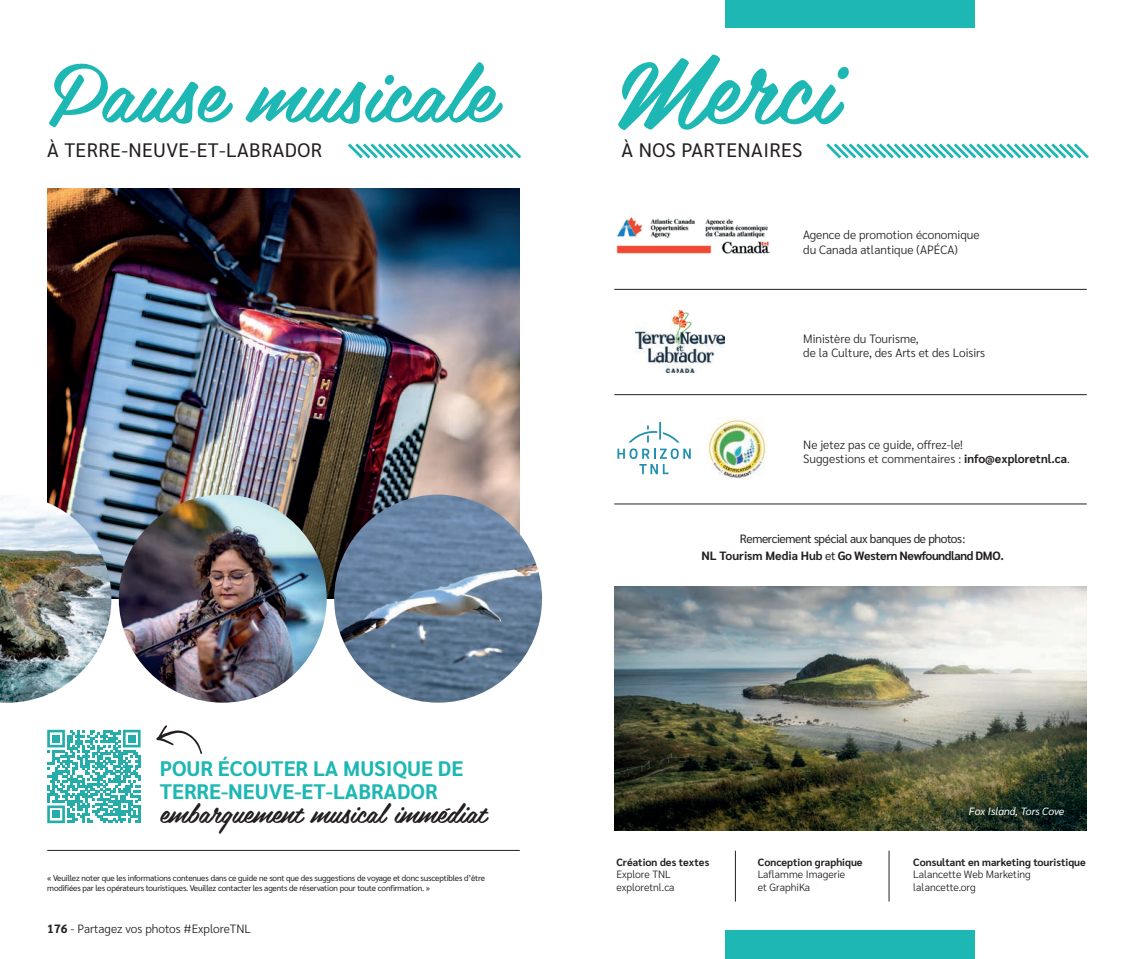
<style>
.page{position:relative;width:1134px;height:959px;background:#fff}
.page>*{position:absolute;margin:0;border:0;box-sizing:border-box;transform-origin:0 0}
.t1{font:97.5px "Belinda W00";color:#1db7b4}
.t2{font:81px "Belinda W00";color:#1db7b4}
.t3{font:27px "Belinda W00";color:#231f20}
.t4{font:700 21px/22.5px "Sarabun";color:#1db7b4}
.t5{font:19.5px "Sarabun";letter-spacing:.02em;color:#231f20}
.t6{font:300 12px/14.4px "Sarabun";color:#231f20}
.t7{font:700 12px/16.5px "Sarabun";letter-spacing:-.03em;color:#231f20;text-align:center}
.t8{font:300 10.5px/12.6px "Sarabun";color:#231f20}
.t9{font:700 10.5px "Sarabun";color:#231f20}
.t10{font:italic 10.5px "Sarabun";color:#fff}
.t11{font:8.25px/9.9px "Sarabun";letter-spacing:-.02em;color:#231f20}
.s1{font-weight:700}
.s2{font-weight:400}
</style>
<div class="page">
<img style="left:47px;top:188px;width:473px;height:410px">
<hr style="left:614px;top:394px;width:473px;height:1px;background:#231f20">
<img style="left:616px;top:217px;width:153px;height:37px">
<hr style="left:614px;top:289px;width:473px;height:1px;background:#231f20">
<img style="left:614px;top:586px;width:473px;height:244px">
<hr style="left:735px;top:850px;width:1px;height:51px;background:#231f20">
<hr style="left:889px;top:850px;width:1px;height:51px;background:#231f20">
<img style="left:119px;top:494px;width:208px;height:208px;border-radius:104px">
<img style="left:0;top:494px;width:111px;height:208px">
<img style="left:334px;top:494px;width:208px;height:208px;border-radius:104px">
<div style="left:726px;top:0;width:249px;height:28px;background:#1db7b4"></div>
<div style="left:726px;top:930px;width:249px;height:28px;background:#1db7b4"></div>
<svg style="left:348px;top:143px;width:174px;height:16px"></svg>
<svg style="left:826px;top:143px;width:263px;height:16px"></svg>
<svg style="left:629px;top:422px;width:50px;height:20px"></svg>
<svg style="left:617px;top:448px;width:74px;height:26px"></svg>
<svg style="left:156px;top:725px;width:46px;height:29px"></svg>
<hr style="left:614px;top:503px;width:473px;height:1px;background:#231f20">
<svg style="left:47px;top:729px;width:94px;height:94px"></svg>
<div style="left:52px;top:734px;width:8px;height:8px;background:#26ada9"></div>
<div style="left:128px;top:734px;width:8px;height:8px;background:#26ada9"></div>
<div style="left:52px;top:810px;width:8px;height:8px;background:#26ada9"></div>
<hr style="left:47px;top:850px;width:473px;height:1px;background:#231f20">
<img style="left:707px;top:419px;width:59px;height:59px">
<img style="left:635px;top:310px;width:90px;height:62px">
<h2 class="t2" style="left:47px;top:25px;width:449px">Pause musicale</h2>
<h3 class="t5" style="left:47px;top:139px;width:276px">À TERRE-NEUVE-ET-LABRADOR</h3>
<h3 class="t4" style="left:160px;top:758px;width:305px">POUR ÉCOUTER LA MUSIQUE DE<br>TERRE-NEUVE-ET-LABRADOR</h3>
<h3 class="t3" style="left:160px;top:790px;width:328px">embarquement musical immédiat</h3>
<p class="t11" style="left:47px;top:873px;width:439px">« Veuillez noter que les informations contenues dans ce guide ne sont que des suggestions de voyage et donc susceptibles d’être modifiées par les opérateurs touristiques. Veuillez contacter les agents de réservation pour toute confirmation. »</p>
<p class="t6" style="left:47px;top:921px;width:205px"><span class="s1">176</span> - Partagez vos photos #ExploreTNL</p>
<h1 class="t1" style="left:616px;top:7px;width:220px">Merci</h1>
<h3 class="t5" style="left:622px;top:139px;width:183px">À NOS PARTENAIRES</h3>
<p class="t6" style="left:803px;top:228px;width:178px">Agence de promotion économique du Canada atlantique (APÉCA)</p>
<p class="t6" style="left:803px;top:331px;width:183px">Ministère du Tourisme,<br>de la Culture, des Arts et des Loisirs</p>
<p class="t6" style="left:803px;top:437px;width:268px">Ne jetez pas ce guide, offrez-le!<br>Suggestions et commentaires : <span class="s1">info@exploretnl.ca</span>.</p>
<p class="t7" style="left:701px;top:531px;width:304px"><span class="s2">Remerciement spécial aux banques de photos:<br></span>NL Tourism Media Hub <span class="s2">et</span> Go Western Newfoundland DMO.</p>
<p class="t9" style="left:616px;top:856px;width:94px">Création des textes</p>
<p class="t8" style="left:616px;top:868px;width:60px">Explore TNL exploretnl.ca</p>
<p class="t9" style="left:758px;top:856px;width:106px">Conception graphique</p>
<p class="t8" style="left:758px;top:868px;width:89px">Laflamme Imagerie et GraphiKa</p>
<p class="t10" style="left:969px;top:805px;width:97px">Fox Island, Tors Cove</p>
<p class="t9" style="left:913px;top:856px;width:174px">Consultant en marketing touristique</p>
<p class="t8" style="left:913px;top:868px;width:119px">Lalancette Web Marketing lalancette.org</p>
</div>
